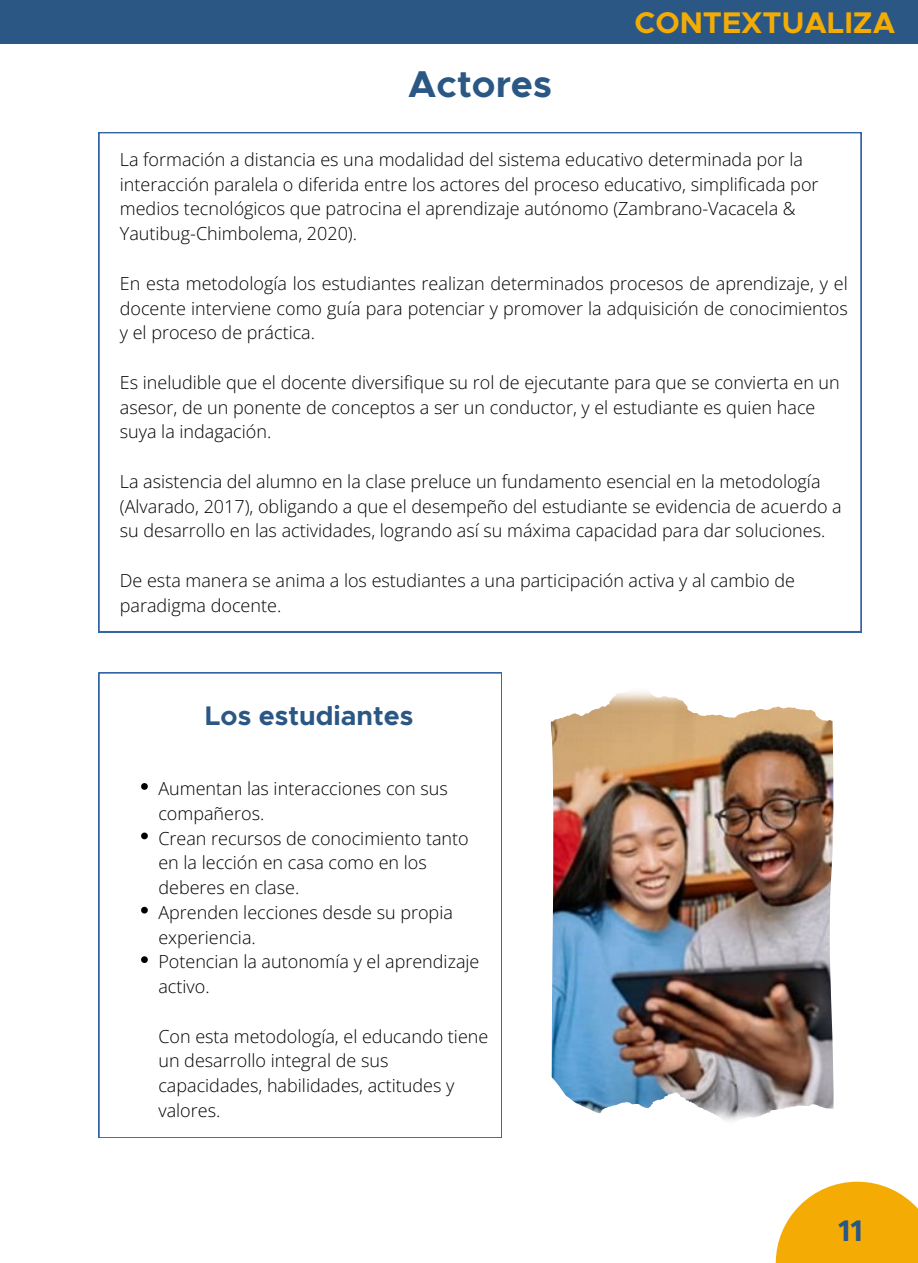
<style>
.page{position:relative;width:918px;height:1263px;background:#fff}
.page>*{position:absolute;margin:0;border:0;box-sizing:border-box;transform-origin:0 0}
.t1{font:700 37.5px "Metropolis";color:#2b5784}
.t2{font:700 30px "Metropolis";color:#f4ac04}
.t3{font:700 30px "Metropolis";color:#2b5784}
.t4{font:700 27px "Metropolis";color:#2b5784}
.t5{font:300 18px/24.8px "Open Sans";color:#000}
</style>
<div class="page">
<div style="left:0;top:0;width:918px;height:44px;background:#2b5784"></div>
<svg style="left:776px;top:1181px;width:142px;height:81px"></svg>
<img style="left:551px;top:691px;width:272px;height:430px">
<svg style="left:99px;top:132px;width:762px;height:500px"></svg>
<svg style="left:141px;top:783px;width:7px;height:6px"></svg>
<svg style="left:141px;top:832px;width:7px;height:7px"></svg>
<svg style="left:141px;top:906px;width:7px;height:7px"></svg>
<svg style="left:141px;top:956px;width:7px;height:6px"></svg>
<div style="left:98px;top:671px;width:405px;height:468px;border:2px solid #3465a4"></div>
<p class="t1" style="left:408px;top:68px;width:145px">Actores</p>
<p class="t2" style="left:635px;top:9px;width:262px">CONTEXTUALIZA</p>
<p class="t5" style="left:120px;top:146px;width:700px">La formación a distancia es una modalidad del sistema educativo determinada por la interacción paralela o diferida entre los actores del proceso educativo, simplificada por medios tecnológicos que patrocina el aprendizaje autónomo (Zambrano-Vacacela &amp; Yautibug-Chimbolema, 2020).</p>
<p class="t5" style="left:120px;top:270px;width:730px;text-align:justify">En esta metodología los estudiantes realizan determinados procesos de aprendizaje, y el docente interviene como guía para potenciar y promover la adquisición de conocimientos y el proceso de práctica.</p>
<p class="t5" style="left:120px;top:369px;width:722px">Es ineludible que el docente diversifique su rol de ejecutante para que se convierta en un asesor, de un ponente de conceptos a ser un conductor, y el estudiante es quien hace suya la indagación.</p>
<p class="t5" style="left:120px;top:468px;width:723px">La asistencia del alumno en la clase preluce un fundamento esencial en la metodología (Alvarado, 2017), obligando a que el desempeño del estudiante se evidencia de acuerdo a su desarrollo en las actividades, logrando así su máxima capacidad para dar soluciones.</p>
<p class="t5" style="left:120px;top:567px;width:677px">De esta manera se anima a los estudiantes a una participación activa y al cambio de paradigma docente.</p>
<p class="t4" style="left:205px;top:703px;width:210px">Los estudiantes</p>
<h1 class="t5" style="left:158px;top:775px;width:291px">Aumentan las interacciones con sus</h1>
<p class="t5" style="left:158px;top:800px;width:107px">compañeros.</p>
<p class="t5" style="left:158px;top:825px;width:312px">Crean recursos de conocimiento tanto</p>
<p class="t5" style="left:158px;top:849px;width:270px">en la lección en casa como en los</p>
<p class="t5" style="left:158px;top:874px;width:142px">deberes en clase.</p>
<p class="t5" style="left:158px;top:899px;width:296px">Aprenden lecciones desde su propia</p>
<p class="t5" style="left:158px;top:924px;width:99px">experiencia.</p>
<p class="t5" style="left:158px;top:948px;width:323px">Potencian la autonomía y el aprendizaje</p>
<h3 class="t5" style="left:158px;top:973px;width:53px">activo.</h3>
<p class="t5" style="left:158px;top:1023px;width:331px">Con esta metodología, el educando tiene un desarrollo integral de sus capacidades, habilidades, actitudes y valores.</p>
<p class="t3" style="left:838px;top:1216px;width:26px">11</p>
</div>
